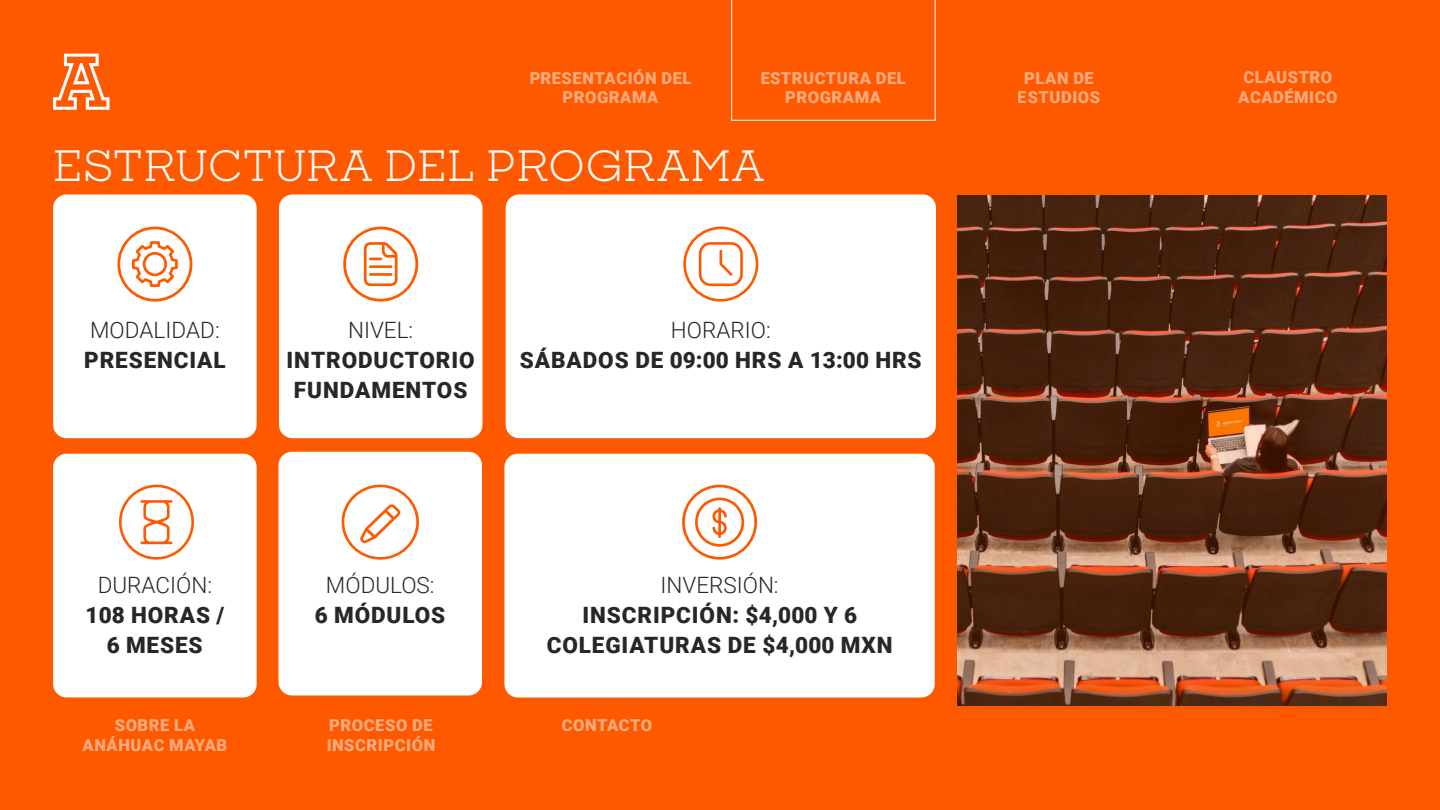
<style>
.page{position:relative;width:1440px;height:810px;background:#ff5900}
.page>*{position:absolute;margin:0;border:0;box-sizing:border-box;transform-origin:0 0}
.t1{font:42px "Sharp Slab";letter-spacing:-.01em;color:#fff}
.t2{font:900 22.5px/30px "Roboto";letter-spacing:.04em;color:#292626;text-align:center}
.t3{font:300 22.5px "Roboto";color:#292626}
.t4{font:900 16.5px/19.8px "Roboto";letter-spacing:.035em;color:#fff;text-align:center}
</style>
<div class="page">
<svg style="left:53px;top:54px;width:57px;height:56px"></svg>
<svg style="left:731px;top:0;width:205px;height:121px"></svg>
<div style="left:53px;top:194px;width:204px;height:244px;background:#fff;border-radius:14px"></div>
<div style="left:53px;top:454px;width:204px;height:243px;background:#fff;border-radius:14px"></div>
<div style="left:279px;top:452px;width:203px;height:243px;background:#fff;border-radius:14px"></div>
<div style="left:506px;top:194px;width:430px;height:244px;background:#fff;border-radius:14px"></div>
<div style="left:279px;top:194px;width:203px;height:244px;background:#fff;border-radius:14px"></div>
<div style="left:504px;top:454px;width:431px;height:243px;background:#fff;border-radius:14px"></div>
<svg style="left:342px;top:485px;width:77px;height:75px"></svg>
<svg style="left:683px;top:227px;width:75px;height:75px"></svg>
<svg style="left:119px;top:485px;width:75px;height:75px"></svg>
<svg style="left:682px;top:485px;width:75px;height:75px"></svg>
<img style="left:957px;top:196px;width:430px;height:510px">
<svg style="left:117px;top:227px;width:76px;height:75px"></svg>
<svg style="left:343px;top:227px;width:75px;height:75px"></svg>
<p class="t4" style="left:529px;top:67px;width:164px">PRESENTACIÓN DEL<br>PROGRAMA</p>
<p class="t4" style="left:760px;top:67px;width:147px">ESTRUCTURA DEL<br>PROGRAMA</p>
<p class="t4" style="left:1018px;top:67px;width:84px">PLAN DE<br>ESTUDIOS</p>
<p class="t4" style="left:1238px;top:66px;width:101px">CLAUSTRO<br>ACADÉMICO</p>
<h1 class="t1" style="left:53px;top:136px;width:714px">ESTRUCTURA DEL PROGRAMA</h1>
<p class="t3" style="left:90px;top:314px;width:131px">MODALIDAD:</p>
<p class="t2" style="left:84px;top:344px;width:143px">PRESENCIAL</p>
<p class="t3" style="left:348px;top:314px;width:67px">NIVEL:</p>
<p class="t2" style="left:287px;top:344px;width:190px">INTRODUCTORIO<br>FUNDAMENTOS</p>
<p class="t3" style="left:671px;top:314px;width:101px">HORARIO:</p>
<p class="t2" style="left:520px;top:344px;width:403px">SÁBADOS DE 09:00 HRS A 13:00 HRS</p>
<p class="t3" style="left:98px;top:569px;width:116px">DURACIÓN:</p>
<p class="t2" style="left:86px;top:599px;width:140px">108 HORAS /<br>6 MESES</p>
<p class="t3" style="left:326px;top:569px;width:110px">MÓDULOS:</p>
<p class="t2" style="left:315px;top:599px;width:132px">6 MÓDULOS</p>
<p class="t3" style="left:661px;top:569px;width:120px">INVERSIÓN:</p>
<p class="t2" style="left:547px;top:599px;width:347px">INSCRIPCIÓN: $4,000 Y 6<br>COLEGIATURAS DE $4,000 MXN</p>
<p class="t4" style="left:83px;top:715px;width:146px">SOBRE LA<br>ANÁHUAC MAYAB</p>
<p class="t4" style="left:327px;top:715px;width:110px;text-align:left">PROCESO DE<br>INSCRIPCIÓN</p>
<p class="t4" style="left:562px;top:715px;width:92px">CONTACTO</p>
</div>
